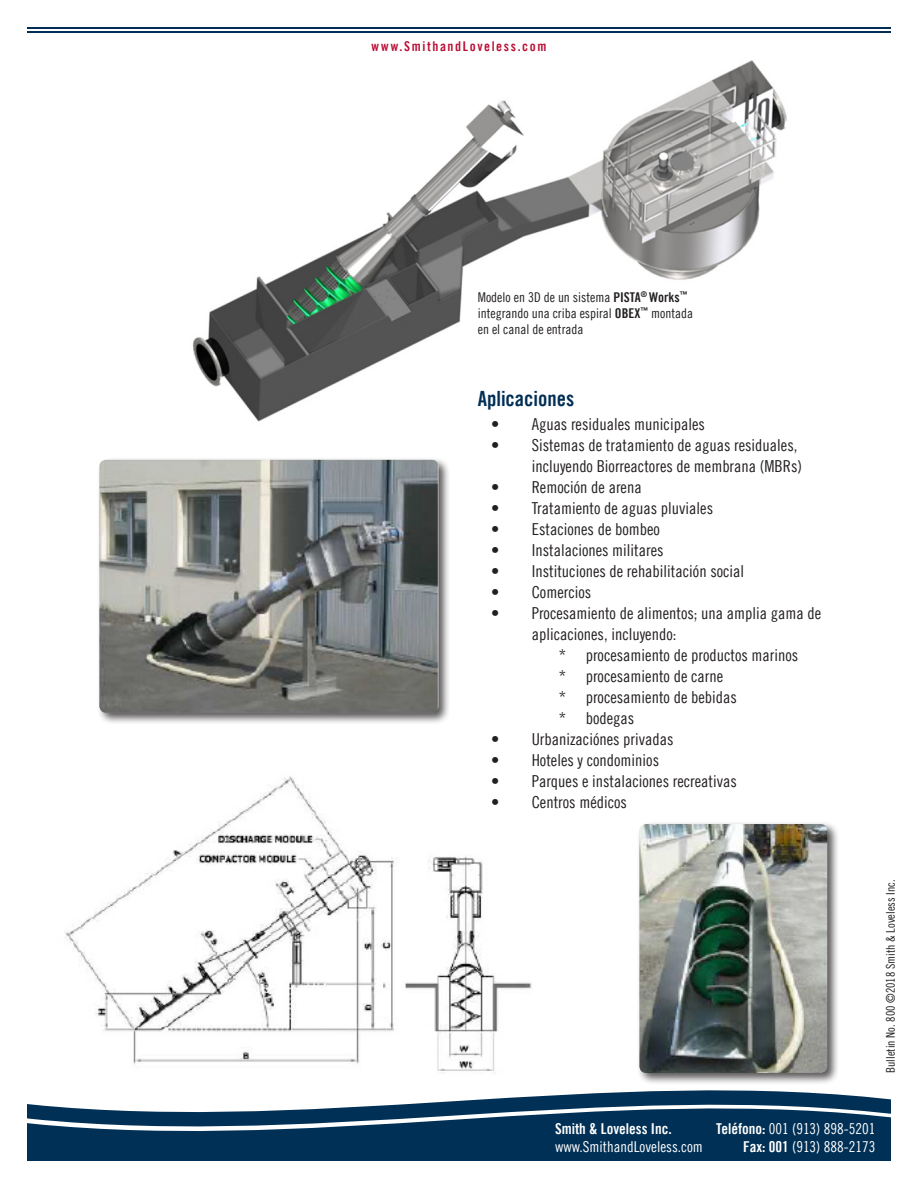
<style>
.page{position:relative;width:918px;height:1188px;background:#fff}
.page>*{position:absolute;margin:0;border:0;box-sizing:border-box;transform-origin:0 0}
.t1{font:21px "Trade Gothic LT Bold Cond Twenty";color:#002e54}
.t2{font:16.5px/21px "Trade Gothic LT Cond Eighteen";color:#231f20;text-align:right}
.t3{font:15px "Trade Gothic LT Cond Eighteen";color:#fff}
.t4{font:15px "Trade Gothic LT Bold Cond Twenty";color:#fff}
.t5{font:13.5px/16.2px "Trade Gothic LT Cond Eighteen";color:#231f20}
.t6{font:13.5px "Trade Gothic LT Bold Cond Twenty";letter-spacing:.115em;color:#b90f36}
.t7{font:12px "Trade Gothic LT Cond Eighteen";color:#231f20}
.s1{font-family:"Trade Gothic LT Bold Cond Twenty"}
</style>
<div class="page">
<hr style="left:27px;top:27px;width:864px;height:2px;background:#002e54">
<hr style="left:27px;top:31px;width:864px;height:2px;background:#002e54">
<img style="left:193px;top:60px;width:594px;height:362px">
<svg style="left:27px;top:1090px;width:864px;height:71px;fill:#003055"></svg>
<svg style="left:27px;top:1104px;width:864px;height:30px"></svg>
<img style="left:64px;top:776px;width:468px;height:298px">
<div style="left:636px;top:821px;width:204px;height:265px;background:#231f20;opacity:.75"></div>
<img style="left:639px;top:824px;width:188px;height:249px">
<div style="left:96px;top:457px;width:355px;height:268px;background:#231f20;opacity:.75"></div>
<img style="left:99px;top:460px;width:339px;height:253px">
<p class="t6" style="left:372px;top:38px;width:176px">www.SmithandLoveless.com</p>
<p class="t5" style="left:478px;top:288px;width:217px">Modelo en 3D de un sistema <span class="s1">PISTA</span><sup>®</sup> <span class="s1">Works</span><sup>™ </sup>integrando una criba espiral <span class="s1">OBEX</span><sup>™</sup> montada en el canal de entrada</p>
<p class="t1" style="left:478px;top:386px;width:98px">Aplicaciones</p>
<p class="t2" style="left:491px;top:413px;width:215px">• Aguas residuales municipales</p>
<p class="t2" style="left:491px;top:434px;width:312px">• Sistemas de tratamiento de aguas residuales, incluyendo Biorreactores de membrana (MBRs)</p>
<p class="t2" style="left:491px;top:476px;width:152px">• Remoción de arena</p>
<p class="t2" style="left:491px;top:497px;width:223px">• Tratamiento de aguas pluviales</p>
<p class="t2" style="left:491px;top:518px;width:170px">• Estaciones de bombeo</p>
<p class="t2" style="left:491px;top:539px;width:174px">• Instalaciones militares</p>
<p class="t2" style="left:491px;top:560px;width:255px">• Instituciones de rehabilitación social</p>
<p class="t2" style="left:491px;top:581px;width:102px">• Comercios</p>
<p class="t2" style="left:532px;top:602px;width:291px;text-align:left;text-indent:-41px">• Procesamiento de alimentos; una amplia gama de aplicaciones, incluyendo:</p>
<p class="t2" style="left:559px;top:644px;width:241px">* procesamiento de productos marinos</p>
<p class="t2" style="left:559px;top:665px;width:166px">* procesamiento de carne</p>
<p class="t2" style="left:559px;top:686px;width:180px">* procesamiento de bebidas</p>
<p class="t2" style="left:559px;top:707px;width:77px">* bodegas</p>
<p class="t2" style="left:491px;top:728px;width:184px">• Urbanizaciónes privadas</p>
<p class="t2" style="left:491px;top:749px;width:169px">• Hoteles y condominios</p>
<p class="t2" style="left:491px;top:770px;width:247px">• Parques e instalaciones recreativas</p>
<p class="t2" style="left:491px;top:791px;width:137px">• Centros médicos</p>
<p class="t7" style="left:883px;top:1073px;width:195px;rotate:-90deg">Bulletin No. 800 ©2018 Smith &amp; Loveless Inc.</p>
<p class="t4" style="left:555px;top:1119px;width:118px">Smith &amp; Loveless Inc.</p>
<p class="t3" style="left:555px;top:1138px;width:149px">www.SmithandLoveless.com</p>
<p class="t3" style="left:716px;top:1120px;width:161px"><span class="s1">Teléfono:</span> 001 (913) 898-5201</p>
<p class="t3" style="left:743px;top:1138px;width:134px"><span class="s1">Fax: 001</span> (913) 888-2173</p>
</div>
